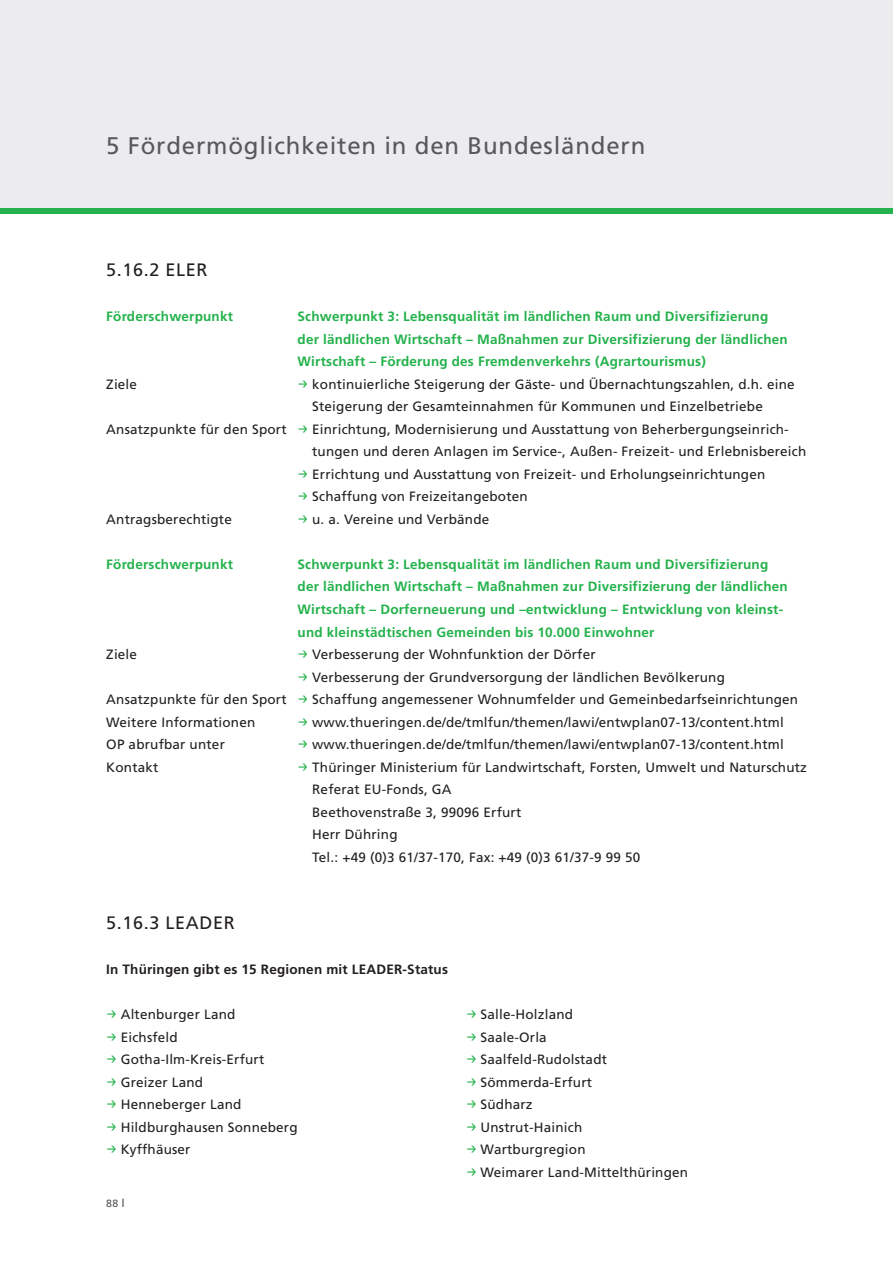
<style>
.page{position:relative;width:893px;height:1263px;background:#fff}
.page>*{position:absolute;margin:0;border:0;box-sizing:border-box;transform-origin:0 0}
.t1{font:24px "Frutiger LT";letter-spacing:.035em;color:#57585a}
.t2{font:18px "Frutiger LT";letter-spacing:.035em;color:#231f20}
.t3{font:13.5px/22.5px "Frutiger LT";letter-spacing:.015em;color:#231f20}
.t4{font:700 13.5px/22.5px "Frutiger LT";letter-spacing:.015em;color:#23b24b}
.t5{font:700 13.5px "Frutiger LT";letter-spacing:.015em;color:#231f20}
.t6{font:10.5px "Frutiger LT";color:#57585a}
.s1{font-family:"Fago No Regular Expert";color:#23b24b}
.s2{font-size:12px}
</style>
<div class="page">
<div style="left:0;top:0;width:893px;height:208px;background:#ececee"></div>
<div style="left:0;top:208px;width:893px;height:6px;background:#23b24b"></div>
<h1 class="t1" style="left:106px;top:136px;width:541px">5 Fördermöglichkeiten in den Bundesländern</h1>
<h2 class="t2" style="left:106px;top:263px;width:103px">5.16.2 ELER</h2>
<p class="t4" style="left:106px;top:306px;width:128px">Förderschwerpunkt</p>
<p class="t4" style="left:298px;top:306px;width:492px">Schwerpunkt 3: Lebensqualität im ländlichen Raum und Diversifizierung der ländlichen Wirtschaft – Maßnahmen zur Diversifizierung der ländlichen<br>Wirtschaft – Förderung des Fremdenverkehrs (Agrartourismus)</p>
<p class="t3" style="left:106px;top:374px;width:32px">Ziele</p>
<p class="t3" style="left:298px;top:374px;width:499px"><span class="s1">p</span> kontinuierliche Steigerung der Gäste- und Übernachtungszahlen, d.h. eine</p>
<p class="t3" style="left:312px;top:397px;width:452px">Steigerung der Gesamteinnahmen für Kommunen und Einzelbetriebe</p>
<p class="t3" style="left:106px;top:419px;width:684px">Ansatzpunkte für den Sport <span class="s1">p</span> Einrichtung, Modernisierung und Ausstattung von Beherbergungseinrich-</p>
<p class="t3" style="left:312px;top:442px;width:496px">tungen und deren Anlagen im Service-, Außen- Freizeit- und Erlebnisbereich</p>
<p class="t3" style="left:298px;top:464px;width:469px"><span class="s1">p</span> Errichtung und Ausstattung von Freizeit- und Erholungseinrichtungen</p>
<p class="t3" style="left:298px;top:487px;width:232px"><span class="s1">p</span> Schaffung von Freizeitangeboten</p>
<p class="t3" style="left:106px;top:509px;width:127px">Antragsberechtigte</p>
<p class="t3" style="left:298px;top:509px;width:193px"><span class="s1">p</span> u. a. Vereine und Verbände</p>
<p class="t4" style="left:106px;top:554px;width:128px">Förderschwerpunkt</p>
<p class="t4" style="left:298px;top:554px;width:492px">Schwerpunkt 3: Lebensqualität im ländlichen Raum und Diversifizierung der ländlichen Wirtschaft – Maßnahmen zur Diversifizierung der ländlichen Wirtschaft – Dorferneuerung und –entwicklung – Entwicklung von kleinst&shy;und kleinstädtischen Gemeinden bis 10.000 Einwohner</p>
<p class="t3" style="left:106px;top:644px;width:32px">Ziele</p>
<p class="t3" style="left:298px;top:644px;width:299px"><span class="s1">p</span> Verbesserung der Wohnfunktion der Dörfer</p>
<p class="t3" style="left:298px;top:667px;width:429px"><span class="s1">p</span> Verbesserung der Grundversorgung der ländlichen Bevölkerung</p>
<p class="t3" style="left:106px;top:689px;width:693px">Ansatzpunkte für den Sport <span class="s1">p</span> Schaffung angemessener Wohnumfelder und Gemeinbedarfseinrichtungen</p>
<p class="t3" style="left:106px;top:712px;width:151px">Weitere Informationen</p>
<p class="t3" style="left:298px;top:712px;width:488px"><span class="s1">p</span> www.thueringen.de/de/tmlfun/themen/lawi/entwplan07-13/content.html</p>
<p class="t3" style="left:106px;top:734px;width:120px">OP abrufbar unter</p>
<p class="t3" style="left:298px;top:734px;width:488px"><span class="s1">p</span> www.thueringen.de/de/tmlfun/themen/lawi/entwplan07-13/content.html</p>
<p class="t3" style="left:106px;top:757px;width:54px">Kontakt</p>
<p class="t3" style="left:312px;top:757px;width:496px;text-indent:-15px"><span class="s1">p</span> Thüringer Ministerium für Landwirtschaft, Forsten, Umwelt und Naturschutz Referat EU-Fonds, GA<br>Beethovenstraße 3, 99096 Erfurt<br>Herr Dühring<br>Tel.: +49 (0)3 61/37-170, Fax: +49 (0)3 61/37-9 99 50</p>
<h2 class="t2" style="left:106px;top:915px;width:130px">5.16.3 LEADER</h2>
<p class="t5" style="left:106px;top:964px;width:343px">In Thüringen gibt es 15 Regionen mit LEADER-Status</p>
<p class="t3" style="left:106px;top:1004px;width:193px"><span class="s1">p</span> Altenburger Land<br><span class="s1">p</span> Eichsfeld<br><span class="s1">p</span> Gotha-Ilm-Kreis-Erfurt<br><span class="s1">p</span> Greizer Land<br><span class="s1">p</span> Henneberger Land<br><span class="s1">p</span> Hildburghausen Sonneberg <span class="s1">p</span> Kyffhäuser</p>
<p class="t3" style="left:466px;top:1004px;width:223px"><span class="s1">p</span> Salle-Holzland<br><span class="s1">p</span> Saale-Orla<br><span class="s1">p</span> Saalfeld-Rudolstadt<br><span class="s1">p</span> Sömmerda-Erfurt<br><span class="s1">p</span> Südharz<br><span class="s1">p</span> Unstrut-Hainich<br><span class="s1">p</span> Wartburgregion<br><span class="s1">p</span> Weimarer Land-Mittelthüringen</p>
<p class="t6" style="left:106px;top:1199px;width:20px">88 <span class="s2">I</span></p>
</div>
